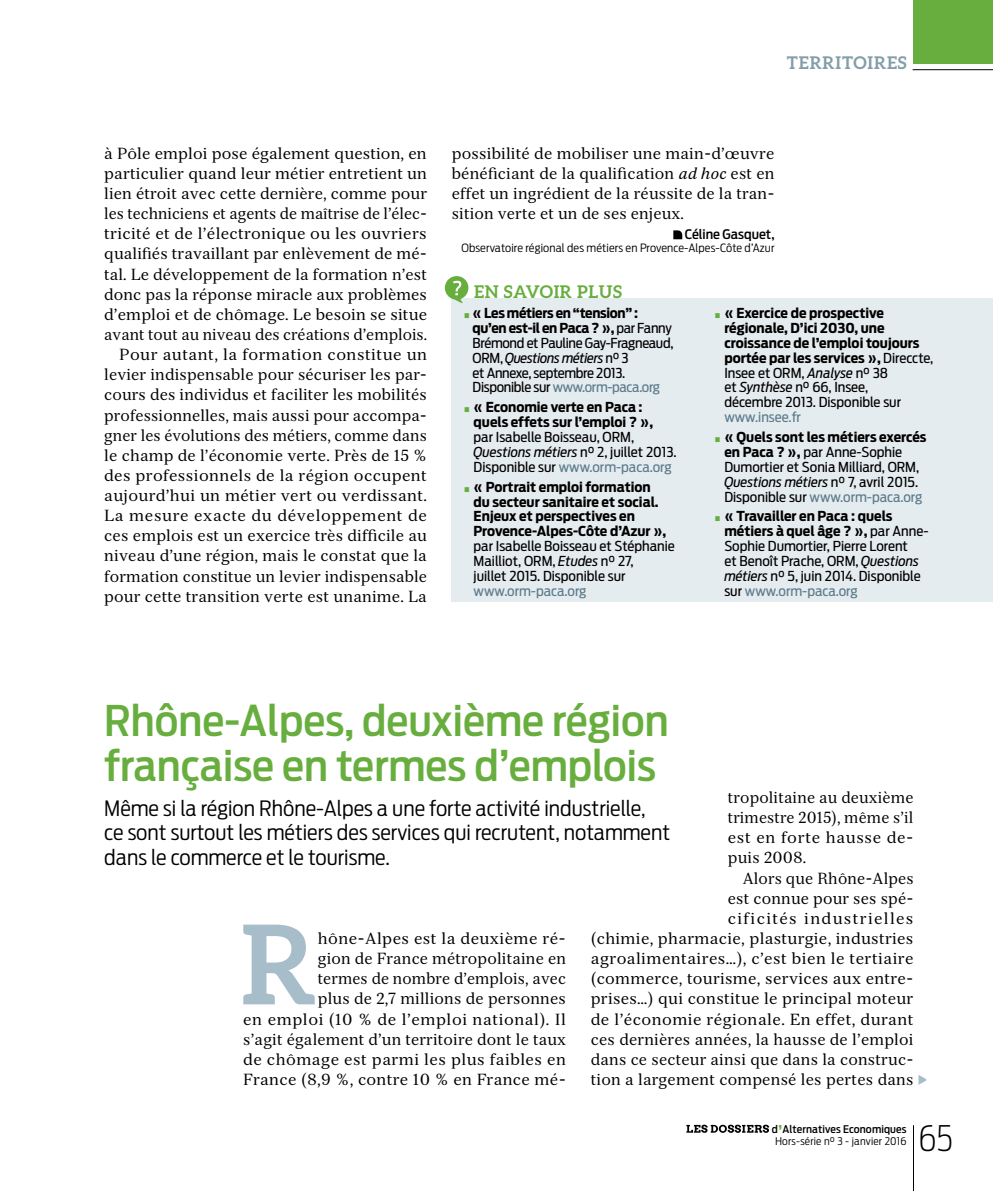
<style>
.page{position:relative;width:993px;height:1191px;background:#fff}
.page>*{position:absolute;margin:0;border:0;box-sizing:border-box;transform-origin:0 0}
.t1{font:700 110.25px "Aleo";color:#a7bdc9}
.t2{font:500 42px/45.5px "Antenna Cond";color:#67ae3e;scale:1.07 1}
.t3{font:200 35px "Antenna Cond";color:#000}
.t4{font:300 21px/24.5px "Antenna Cond";color:#000;scale:1.07 1}
.t5{font:700 17.5px "Aleo";letter-spacing:.03em;color:#67ae3e}
.t6{font:700 17.5px "Aleo";letter-spacing:.05em;color:#849daa}
.t7{font:15.75px/20.1px "Serif 12 Beta";letter-spacing:.01em;color:#000;text-align:right}
.t8{font:13.65px/14.9px "Antenna Cond";color:#000;scale:1.07 1}
.t9{font:700 13.65px/14.9px "Antenna Cond";color:#000;scale:1.07 1}
.t10{font:13.65px/14.9px "Antenna Cond";letter-spacing:-.02em;color:#000;scale:1.06 1}
.t11{font:13.65px "Antenna Cond";color:#5d7c8c;scale:1.07 1}
.t12{font:500 13.12px "Antenna Cond";color:#000;scale:1.07 1}
.t13{font:300 11.38px "Antenna Cond";letter-spacing:.01em;color:#000;scale:1.07 1}
.t14{font:300 10.5px/12.6px "Antenna Cond";letter-spacing:.02em;color:#000;text-align:center;scale:1.07 1}
.s1{font-style:italic}
.s2{font-weight:700;font-size:21px;color:#67ae3e}
.s3{font-weight:700}
.s4{color:#5d7c8c}
.s5{font-size:21px;color:#67ae3e}
.s6{font-weight:400}
.s7{font-weight:400;font-style:italic}
.s8{font-weight:500}
.s9{font-weight:500;font-size:17.5px;color:#67ae3e}
</style>
<div class="page">
<svg style="left:686px;top:1124px;width:82px;height:8px"></svg>
<hr style="left:912px;top:1125px;width:1px;height:66px;background:#000">
<hr style="left:912px;top:69px;width:80px;height:1px;background:#000">
<div style="left:913px;top:0;width:79px;height:63px;background:#67ae3e"></div>
<div style="left:451px;top:298px;width:541px;height:303px;background:#e5ecef"></div>
<svg style="left:918px;top:1075px;width:7px;height:9px"></svg>
<svg style="left:444px;top:276px;width:24px;height:27px"></svg>
<svg style="left:673px;top:230px;width:9px;height:9px"></svg>
<p class="t6" style="left:786px;top:53px;width:121px">TERRITOIRES</p>
<p class="t7" style="left:104px;top:143px;width:324px">à Pôle emploi pose également question, en particulier quand leur métier entretient un lien étroit avec cette dernière, comme pour les techniciens et agents de maîtrise de l’élec&shy;tricité et de l’électronique ou les ouvriers qualifiés travaillant par enlèvement de mé&shy;tal. Le développement de la formation n’est donc pas la réponse miracle aux problèmes d’emploi et de chômage. Le besoin se situe avant tout au niveau des créations d’emplois.<br>Pour autant, la formation constitue un levier indispensable pour sécuriser les par&shy;cours des individus et faciliter les mobilités professionnelles, mais aussi pour accompa&shy;gner les évolutions des métiers, comme dans le champ de l’économie verte. Près de 15 % des professionnels de la région occupent aujourd’hui un métier vert ou verdissant.<br>La mesure exacte du développement de ces emplois est un exercice très difficile au niveau d’une région, mais le constat que la formation constitue un levier indispensable pour cette transition verte est unanime. La</p>
<p class="t7" style="left:451px;top:143px;width:324px;text-align:justify">possibilité de mobiliser une main-d’œuvre bénéficiant de la qualification <span class="s1">ad hoc</span> est en effet un ingrédient de la réussite de la tran&shy;sition verte et un de ses enjeux.</p>
<p class="t12" style="left:684px;top:227px;width:85px">Céline Gasquet,</p>
<p class="t13" style="left:461px;top:241px;width:294px">Observatoire régional des métiers en Provence-Alpes-Côte d’Azur</p>
<p class="t5" style="left:474px;top:282px;width:149px">EN SAVOIR PLUS</p>
<p class="t10" style="left:472px;top:306px;width:191px;text-indent:-9px"><span class="s2">•</span><span class="s3">« Les métiers en “tension” : qu’en est-il en Paca ? »,</span> par Fanny<br>Brémond et Pauline Gay-Fragneaud,<br>ORM, <span class="s1">Questions métiers</span> n° 3<br>et Annexe, septembre 2013.<br>Disponible sur <span class="s4">www.orm-paca.org</span></p>
<p class="t9" style="left:473px;top:400px;width:169px;text-indent:-10px"><span class="s5">•</span> « Economie verte en Paca : quels effets sur l’emploi ? »,</p>
<p class="t8" style="left:473px;top:430px;width:191px">par Isabelle Boisseau, ORM,<br><span class="s1">Questions métiers</span> n° 2, juillet 2013.<br>Disponible sur <span class="s4">www.orm-paca.org</span></p>
<p class="t9" style="left:473px;top:479px;width:182px;text-indent:-10px"><span class="s5">•</span> « Portrait emploi formation du secteur sanitaire et social.<br>Enjeux et perspectives en<br>Provence-Alpes-Côte d’Azur »,</p>
<p class="t8" style="left:473px;top:539px;width:189px">par Isabelle Boisseau et Stéphanie<br>Mailliot, ORM, <span class="s1">Etudes</span> n° 27,<br>juillet 2015. Disponible sur</p>
<p class="t11" style="left:473px;top:583px;width:107px">www.orm-paca.org</p>
<p class="t9" style="left:724px;top:306px;width:197px;text-indent:-10px"><span class="s5">•</span> « Exercice de prospective régionale, D’ici 2030, une croissance de l’emploi toujours portée par les services », <span class="s6">Direccte,<br>Insee et ORM,</span> <span class="s7">Analyse</span> <span class="s6">n° 38<br>et</span> <span class="s7">Synthèse</span> <span class="s6">n° 66, Insee,<br>décembre 2013. Disponible sur</span></p>
<p class="t11" style="left:724px;top:409px;width:73px">www.insee.fr</p>
<p class="t8" style="left:724px;top:430px;width:190px;text-indent:-10px"><span class="s2">•</span> <span class="s3">« Quels sont les métiers exercés en Paca ? »,</span> par Anne-Sophie<br>Dumortier et Sonia Milliard, ORM,<br><span class="s1">Questions métiers</span> n° 7, avril 2015.<br>Disponible sur <span class="s4">www.orm-paca.org</span></p>
<p class="t8" style="left:724px;top:509px;width:192px;text-indent:-10px"><span class="s2">•</span> <span class="s3">« Travailler en Paca : quels métiers à quel âge ? »,</span> par Anne-<br>Sophie Dumortier, Pierre Lorent<br>et Benoît Prache, ORM, <span class="s1">Questions métiers</span> n° 5, juin 2014. Disponible sur <span class="s4">www.orm-paca.org</span></p>
<h2 class="t2" style="left:104px;top:698px;width:529px">Rhône-Alpes, deuxième région française en termes d’emplois</h2>
<h3 class="t4" style="left:104px;top:796px;width:530px">Même si la région Rhône-Alpes a une forte activité industrielle, ce sont surtout les métiers des services qui recrutent, notamment dans le commerce et le tourisme.</h3>
<p class="t7" style="left:727px;top:787px;width:187px;text-align:justify">tropolitaine au deuxième trimestre 2015), même s’il est en forte hausse de&shy;puis 2008.</p>
<p class="t7" style="left:590px;top:868px;width:324px">Alors que Rhône-Alpes<br>est connue pour ses spé-<br>cificités industrielles<br>(chimie, pharmacie, plasturgie, industries agroalimentaires…), c’est bien le tertiaire (commerce, tourisme, services aux entre&shy;prises…) qui constitue le principal moteur de l’économie régionale. En effet, durant ces dernières années, la hausse de l’emploi dans ce secteur ainsi que dans la construc&shy;tion a largement compensé les pertes dans</p>
<h1 class="t1" style="left:241px;top:901px;width:77px">R</h1>
<p class="t7" style="left:243px;top:928px;width:324px">hône-Alpes est la deuxième ré-<br>gion de France métropolitaine en<br>termes de nombre d’emplois, avec<br>plus de 2,7 millions de personnes<br>en emploi (10 % de l’emploi national). Il s’agit également d’un territoire dont le taux de chômage est parmi les plus faibles en France (8,9 %, contre 10 % en France mé-</p>
<p class="t14" style="left:771px;top:1122px;width:127px"><span class="s8">d</span><span class="s9">’</span><span class="s8">Alternatives Economiques<br></span>Hors-série n° 3 - janvier 2016</p>
<h3 class="t3" style="left:918px;top:1117px;width:36px">65</h3>
</div>
